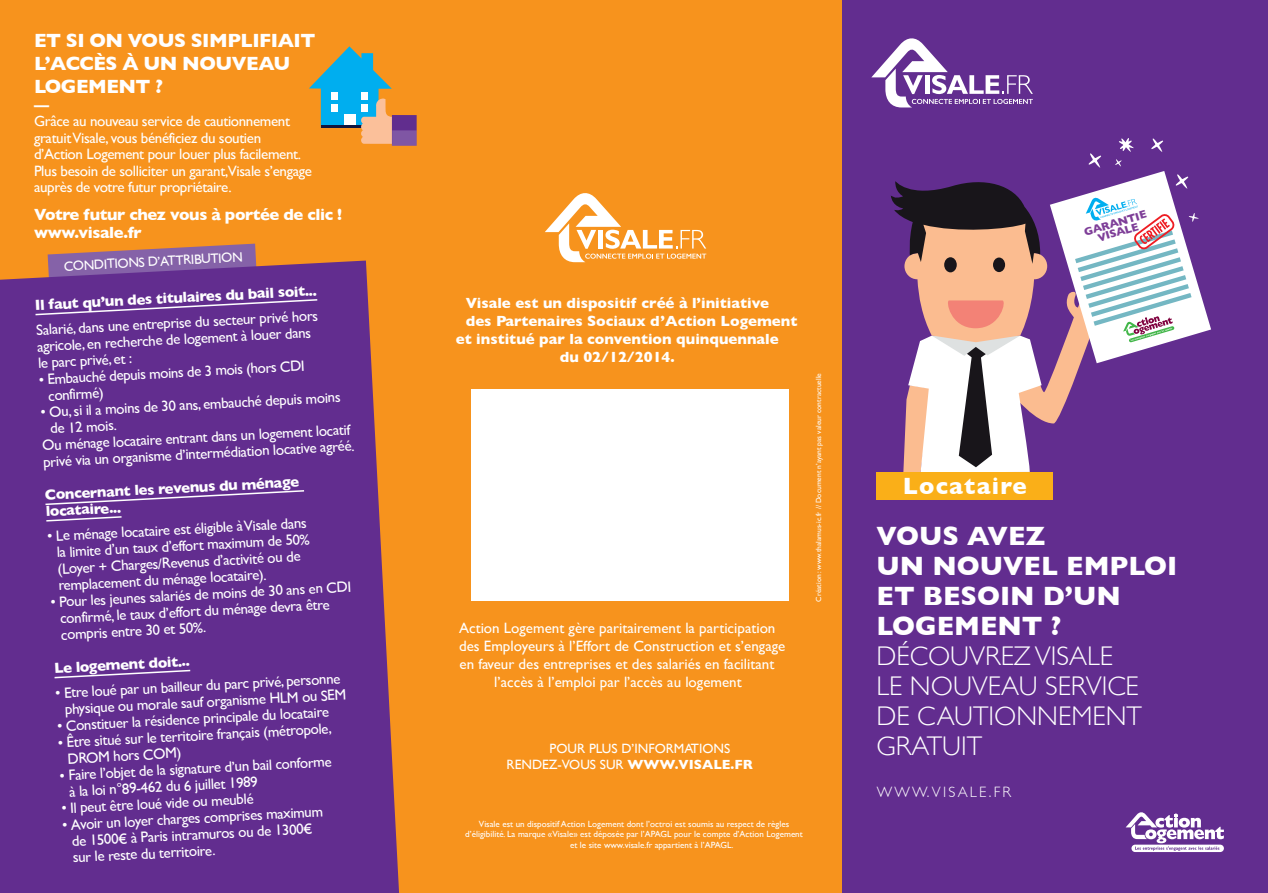
<style>
.page{position:relative;width:1268px;height:893px;background:#fff}
.page>*{position:absolute;margin:0;border:0;box-sizing:border-box;transform-origin:0 0}
.ParaStyle08-Interlig{font:300 27px/30px "Gill Sans";color:#fff}
.ParaStyle08-Interlig-2{font:700 27px/30px "Gill Sans";color:#fff}
.ParaStyle01-Interlig{font:700 24px "Gill Sans";letter-spacing:.05em;color:#fff}
.ParaStyle05-Interlig{font:700 19.5px "Gill Sans";letter-spacing:-.025em;color:#fff}
.ParaStyle07-Interlig{font:700 16.5px "Gill Sans";letter-spacing:-.025em;color:#fff}
.ParaStyle07-Interlig-2{font:15px/16.5px "Gill Sans";letter-spacing:-.025em;color:#fff}
.ParaStyle01-Interlig-2{font:15px/18px "Gill Sans";color:#fff;text-align:center}
.ParaStyle01-Interlig-3{font:700 15px/18px "Gill Sans";color:#fff;text-align:center}
.ParaStyle07-Interlig-3{font:700 15px/16.5px "Gill Sans";color:#fff}
.ParaStyle01-Interlig-4{font:300 15px "Gill Sans";letter-spacing:.15em;color:#fff}
.ParaStyle02-Interlig{font:13.5px/16.2px "Gill Sans";color:#fff}
.ParaStyle07-Interlig-4{font:13.5px "Gill Sans";color:#fff}
.t1{font:700 11.25px/9.3px "Gill Sans";color:#7e3e98;text-align:center}
.ParaStyle01-Interlig-5{font:9px/10.8px "Gill Sans";color:#fff}
.t2{font:7.5px "Gill Sans";color:#fff}
.s1{font-weight:700}
</style>
<div class="page">
<div style="left:0;top:0;width:842px;height:893px;background:#f7931d"></div>
<div style="left:842px;top:0;width:425px;height:893px;background:#622d8f"></div>
<div style="left:471px;top:389px;width:317px;height:211px;background:#fff"></div>
<svg style="left:545px;top:193px;width:161px;height:69px"></svg>
<svg style="left:48px;top:244px;width:208px;height:17px"></svg>
<div style="left:0;top:261px;width:399px;height:632px;background:#622d8f"></div>
<svg style="left:34px;top:298px;width:285px;height:18px;background:#6e3e98"></svg>
<svg style="left:44px;top:489px;width:261px;height:17px;background:#6f3f98"></svg>
<svg style="left:45px;top:515px;width:78px;height:7px"></svg>
<svg style="left:53px;top:669px;width:139px;height:10px"></svg>
<svg style="left:891px;top:138px;width:319px;height:334px"></svg>
<div style="left:876px;top:472px;width:176px;height:27px;background:#faaf18"></div>
<svg style="left:871px;top:38px;width:161px;height:69px"></svg>
<svg style="left:1125px;top:812px;width:98px;height:40px"></svg>
<svg style="left:309px;top:46px;width:107px;height:100px"></svg>
<p class="ParaStyle05-Interlig" style="left:34px;top:25px;width:283px">ET SI ON VOUS SIMPLIFIAIT</p>
<p class="ParaStyle05-Interlig" style="left:34px;top:48px;width:258px">L’ACCÈS À UN NOUVEAU</p>
<p class="ParaStyle05-Interlig" style="left:34px;top:71px;width:130px">LOGEMENT ?</p>
<p class="ParaStyle07-Interlig-3" style="left:34px;top:96px;width:16px">—</p>
<p class="ParaStyle07-Interlig-2" style="left:34px;top:113px;width:257px">Grâce au nouveau service de cautionnement</p>
<p class="ParaStyle07-Interlig-2" style="left:34px;top:129px;width:229px">gratuit Visale, vous bénéficiez du soutien</p>
<p class="ParaStyle07-Interlig-2" style="left:34px;top:146px;width:268px">d’Action Logement pour louer plus facilement.</p>
<p class="ParaStyle07-Interlig-2" style="left:34px;top:162px;width:279px">Plus besoin de solliciter un garant,Visale s’engage</p>
<p class="ParaStyle07-Interlig-2" style="left:34px;top:179px;width:199px">auprès de votre futur propriétaire.</p>
<p class="ParaStyle07-Interlig" style="left:34px;top:201px;width:309px">Votre futur chez vous à portée de clic !</p>
<p class="ParaStyle07-Interlig" style="left:34px;top:219px;width:109px">www.visale.fr</p>
<p class="ParaStyle07-Interlig-4" style="left:63px;top:258px;width:180px;rotate:-3deg">CONDITIONS D’ATTRIBUTION</p>
<p class="ParaStyle07-Interlig-3" style="left:35px;top:296px;width:283px;rotate:-3deg">Il faut qu’un des titulaires du bail soit...</p>
<p class="ParaStyle07-Interlig-2" style="left:36px;top:322px;width:283px;rotate:-3deg">Salarié, dans une entreprise du secteur privé hors agricole, en recherche de logement à louer dans le parc privé, et :</p>
<p class="ParaStyle07-Interlig-2" style="left:47px;top:371px;width:259px;text-indent:-9px;rotate:-3deg">• Embauché depuis moins de 3 mois (hors CDI confirmé)</p>
<p class="ParaStyle07-Interlig-2" style="left:49px;top:404px;width:293px;text-indent:-9px;rotate:-3deg">• Ou, si il a moins de 30 ans, embauché depuis moins de 12 mois.</p>
<p class="ParaStyle07-Interlig-2" style="left:42px;top:437px;width:313px;rotate:-3deg">Ou ménage locataire entrant dans un logement locatif privé via un organisme d’intermédiation locative agréé.</p>
<p class="ParaStyle07-Interlig-3" style="left:45px;top:486px;width:256px;rotate:-3deg">Concernant les revenus du ménage locataire...</p>
<p class="ParaStyle07-Interlig-2" style="left:55px;top:527px;width:255px;text-indent:-9px;rotate:-3deg">• Le ménage locataire est éligible à Visale dans la limite d’un taux d’effort maximum de 50% (Loyer + Charges/Revenus d’activité ou de remplacement du ménage locataire).</p>
<p class="ParaStyle07-Interlig-2" style="left:59px;top:593px;width:294px;text-indent:-9px;rotate:-3deg">• Pour les jeunes salariés de moins de 30 ans en CDI confirmé, le taux d’effort du ménage devra être compris entre 30 et 50%.</p>
<p class="ParaStyle07-Interlig-3" style="left:54px;top:659px;width:137px;rotate:-3deg">Le logement doit...</p>
<p class="ParaStyle07-Interlig-2" style="left:55px;top:685px;width:292px;text-align:center;rotate:-3deg">• Etre loué par un bailleur du parc privé, personne physique ou morale sauf organisme HLM ou SEM</p>
<p class="ParaStyle07-Interlig-2" style="left:57px;top:718px;width:274px;rotate:-3deg">• Constituer la résidence principale du locataire</p>
<p class="ParaStyle07-Interlig-2" style="left:66px;top:734px;width:267px;text-indent:-9px;rotate:-3deg">• Être situé sur le territoire français (métropole,<br>DROM hors COM)</p>
<p class="ParaStyle07-Interlig-2" style="left:68px;top:767px;width:265px;text-indent:-9px;rotate:-3deg">• Faire l’objet de la signature d’un bail conforme à la loi n°89-462 du 6 juillet 1989</p>
<p class="ParaStyle07-Interlig-2" style="left:61px;top:800px;width:194px;rotate:-3deg">• Il peut être loué vide ou meublé</p>
<p class="ParaStyle07-Interlig-2" style="left:71px;top:816px;width:254px;text-indent:-9px;rotate:-3deg">• Avoir un loyer charges comprises maximum de 1500€ à Paris intramuros ou de 1300€ sur le reste du territoire.</p>
<p class="ParaStyle01-Interlig-3" style="left:465px;top:294px;width:305px">Visale est un dispositif créé à l’initiative</p>
<p class="ParaStyle01-Interlig-3" style="left:465px;top:312px;width:333px">des Partenaires Sociaux d’Action Logement</p>
<p class="ParaStyle01-Interlig-3" style="left:455px;top:330px;width:324px">et institué par la convention quinquennale du 02/12/2014.</p>
<p class="ParaStyle01-Interlig-2" style="left:459px;top:619px;width:318px">Action Logement gère paritairement la participation</p>
<p class="ParaStyle01-Interlig-2" style="left:459px;top:637px;width:328px">des Employeurs à l’Effort de Construction et s’engage</p>
<p class="ParaStyle01-Interlig-2" style="left:459px;top:655px;width:316px">en faveur des entreprises et des salariés en facilitant l’accès à l’emploi par l’accès au logement</p>
<p class="t2" style="left:814px;top:602px;width:230px;rotate:-90deg">Création : www.thalamus-ic.fr // Document n’ayant pas valeur contractuelle</p>
<p class="ParaStyle02-Interlig" style="left:506px;top:740px;width:248px;text-indent:43px">POUR PLUS D’INFORMATIONS<br>RENDEZ-VOUS SUR <span class="s1">WWW.VISALE.FR</span></p>
<p class="ParaStyle01-Interlig-5" style="left:479px;top:818px;width:312px">Visale est un dispositif Action Logement dont l’octroi est soumis au respect de règles</p>
<p class="ParaStyle01-Interlig-5" style="left:570px;top:829px;width:234px;text-indent:-105px">d’éligibilité. La marque «Visale» est déposée par l’APAGL pour le compte d’Action Logement et le site www.visale.fr appartient à l’APAGL.</p>
<p class="t1" style="left:1082px;top:228px;width:66px;rotate:-17deg">GARANTIE<br>VISALE</p>
<p class="ParaStyle01-Interlig" style="left:902px;top:467px;width:125px">Locataire</p>
<p class="ParaStyle08-Interlig-2" style="left:876px;top:520px;width:170px">VOUS AVEZ</p>
<p class="ParaStyle08-Interlig-2" style="left:876px;top:550px;width:302px">UN NOUVEL EMPLOI</p>
<p class="ParaStyle08-Interlig-2" style="left:876px;top:580px;width:246px">ET BESOIN D’UN<br>LOGEMENT ?</p>
<p class="ParaStyle08-Interlig" style="left:876px;top:640px;width:238px">DÉCOUVREZ VISALE</p>
<p class="ParaStyle08-Interlig" style="left:876px;top:670px;width:264px">LE NOUVEAU SERVICE</p>
<p class="ParaStyle08-Interlig" style="left:876px;top:700px;width:267px">DE CAUTIONNEMENT<br>GRATUIT</p>
<p class="ParaStyle01-Interlig-4" style="left:876px;top:780px;width:136px">WWW.VISALE.FR</p>
</div>
